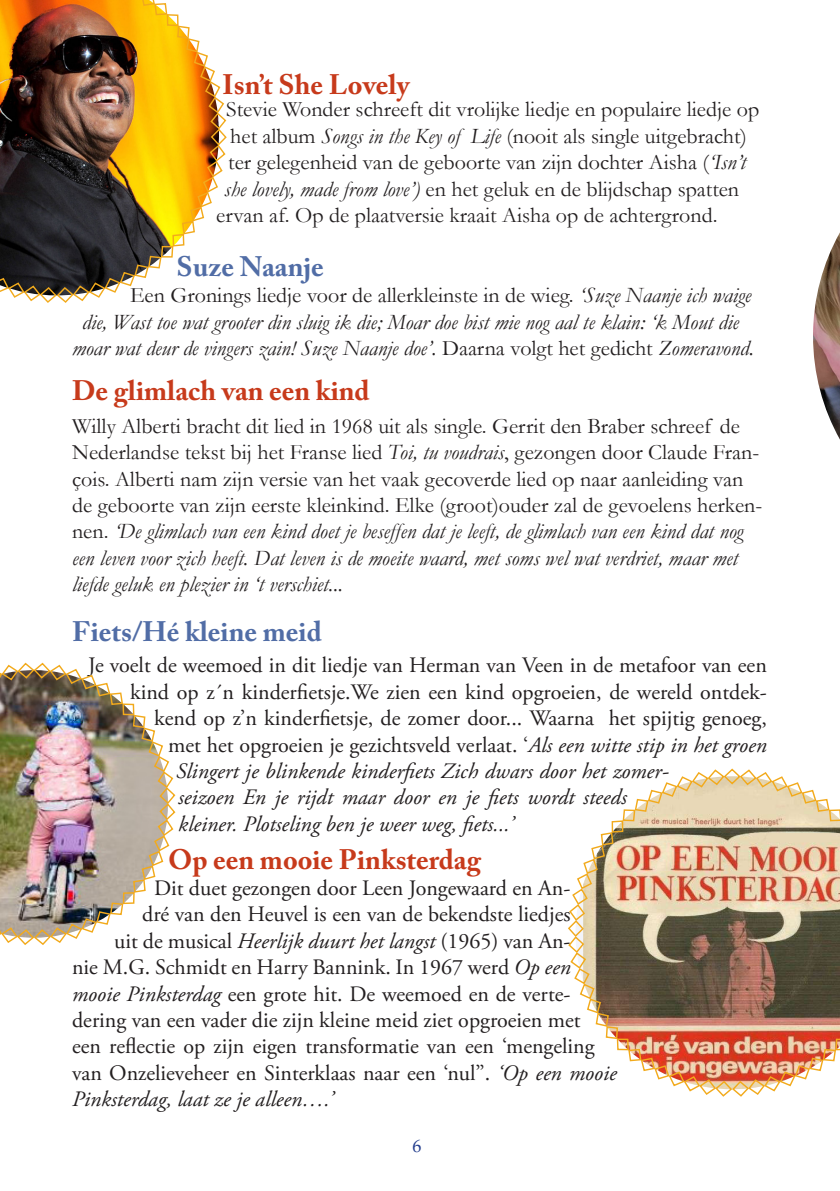
<style>
.page{position:relative;width:840px;height:1191px;background:#fff}
.page>*{position:absolute;margin:0;border:0;box-sizing:border-box;transform-origin:0 0}
.t1{font:700 28px "Adobe Caslon Pro";color:#c73a1b}
.t2{font:700 28px "Adobe Caslon Pro";color:#516da6}
.t3{font:22px/26.4px "Garamond";color:#231f20}
.t4{font:22px "Adobe Garamond Pro";color:#231f20}
.t5{font:italic 22px "Adobe Garamond Pro";color:#231f20}
.t6{font:italic 22px "Garamond";color:#231f20}
.t7{font:18px "Palatino Linotype";color:#253f8e}
.s1{font-style:italic}
.s2{font-style:normal}
</style>
<div class="page">
<img style="left:0;top:0;width:179px;height:25px">
<div style="left:167px;top:14px;width:11px;height:12px;border:1px solid #f2aa1c"></div>
<svg style="left:140px;top:0;width:28px;height:16px"></svg>
<img style="left:0;top:25px;width:227px;height:278px">
<img style="left:0;top:704px;width:135px;height:201px">
<img style="left:0;top:662px;width:123px;height:44px">
<div style="left:122px;top:703px;width:12px;height:12px;border:1px solid #f2aa1c"></div>
<svg style="left:132px;top:714px;width:44px;height:179px"></svg>
<div style="left:123px;top:892px;width:12px;height:12px;border:1px solid #f2aa1c"></div>
<img style="left:0;top:901px;width:124px;height:44px">
<img style="left:813px;top:234px;width:26px;height:204px">
<img style="left:568px;top:768px;width:271px;height:329px">
<p class="t1" style="left:222px;top:68px;width:189px">Isn’t She Lovely</p>
<p class="t3" style="left:226px;top:96px;width:534px">Stevie Wonder schreeft dit vrolijke liedje en populaire liedje op</p>
<p class="t3" style="left:230px;top:122px;width:518px">het album <span class="s1">Songs in the Key of Life</span> (nooit als single uitgebracht)</p>
<p class="t3" style="left:228px;top:149px;width:519px">ter gelegenheid van de geboorte van zijn dochter Aisha (<span class="s1">‘Isn’t</span></p>
<p class="t3" style="left:224px;top:175px;width:516px"><span class="s1">she lovely, made from love’)</span> en het geluk en de blijdschap spatten</p>
<p class="t3" style="left:216px;top:201px;width:502px">ervan af. Op de plaatversie kraait Aisha op de achtergrond.</p>
<p class="t2" style="left:176px;top:250px;width:149px">Suze Naanje</p>
<p class="t3" style="left:130px;top:282px;width:622px">Een Gronings liedje voor de allerkleinste in de wieg. <span class="s1">‘Suze Naanje ich waige</span></p>
<p class="t6" style="left:82px;top:307px;width:658px">die, Wast toe wat grooter din sluig ik die; Moar doe bist mie nog aal te klain: ‘k Mout die</p>
<p class="t6" style="left:72px;top:333px;width:683px">moar wat deur de vingers zain! Suze Naanje doe’. <span class="s2">Daarna volgt het gedicht</span> Zomeravond.</p>
<p class="t1" style="left:72px;top:374px;width:299px">De glimlach van een kind</p>
<p class="t3" style="left:72px;top:412px;width:691px">Willy Alberti bracht dit lied in 1968 uit als single. Gerrit den Braber schreef de Nederlandse tekst bij het Franse lied <span class="s1">Toi, tu voudrais</span>, gezongen door Claude Fran&shy;çois. Alberti nam zijn versie van het vaak gecoverde lied op naar aanleiding van de geboorte van zijn eerste kleinkind. Elke (groot)ouder zal de gevoelens herken&shy;nen. <span class="s1">‘De glimlach van een kind doet je beseffen dat je leeft, de glimlach van een kind dat nog een leven voor zich heeft. Dat leven is de moeite waard, met soms wel wat verdriet, maar met liefde geluk en plezier in ‘t verschiet...</span></p>
<p class="t2" style="left:72px;top:614px;width:251px">Fiets/Hé kleine meid</p>
<p class="t4" style="left:88px;top:652px;width:680px">Je voelt de weemoed in dit liedje van Herman van Veen in de metafoor van een</p>
<p class="t4" style="left:130px;top:678px;width:637px">kind op z´n kinderfietsje.We zien een kind opgroeien, de wereld ontdek-</p>
<p class="t4" style="left:154px;top:705px;width:614px">kend op z’n kinderfietsje, de zomer door... Waarna het spijtig genoeg,</p>
<p class="t4" style="left:168px;top:731px;width:600px">met het opgroeien je gezichtsveld verlaat. ‘<span class="s1">Als een witte stip in het groen</span></p>
<p class="t5" style="left:176px;top:758px;width:494px">Slingert je blinkende kinderfiets Zich dwars door het zomer-</p>
<p class="t5" style="left:178px;top:784px;width:450px">seizoen En je rijdt maar door en je fiets wordt steeds</p>
<p class="t5" style="left:178px;top:810px;width:336px">kleiner. Plotseling ben je weer weg, fiets...’</p>
<p class="t1" style="left:168px;top:842px;width:314px">Op een mooie Pinksterdag</p>
<p class="t4" style="left:154px;top:875px;width:417px">Dit duet gezongen door Leen Jongewaard en An-</p>
<p class="t4" style="left:142px;top:901px;width:429px">dré van den Heuvel is een van de bekendste liedjes</p>
<p class="t4" style="left:114px;top:927px;width:458px">uit de musical <span class="s1">Heerlijk duurt het langst</span> (1965) van An-</p>
<p class="t4" style="left:72px;top:954px;width:500px">nie M.G. Schmidt en Harry Bannink. In 1967 werd <span class="s1">Op een</span></p>
<p class="t4" style="left:72px;top:980px;width:499px"><span class="s1">mooie Pinksterdag</span> een grote hit. De weemoed en de verte-</p>
<p class="t4" style="left:72px;top:1007px;width:510px">dering van een vader die zijn kleine meid ziet opgroeien met</p>
<p class="t4" style="left:72px;top:1033px;width:524px">een reflectie op zijn eigen transformatie van een ‘mengeling</p>
<p class="t4" style="left:72px;top:1059px;width:546px">van Onzelieveheer en Sinterklaas naar een ‘nul’’. <span class="s1">‘Op een mooie</span></p>
<p class="t5" style="left:72px;top:1086px;width:262px">Pinksterdag, laat ze je alleen….’</p>
<p class="t7" style="left:412px;top:1133px;width:10px">6</p>
</div>
